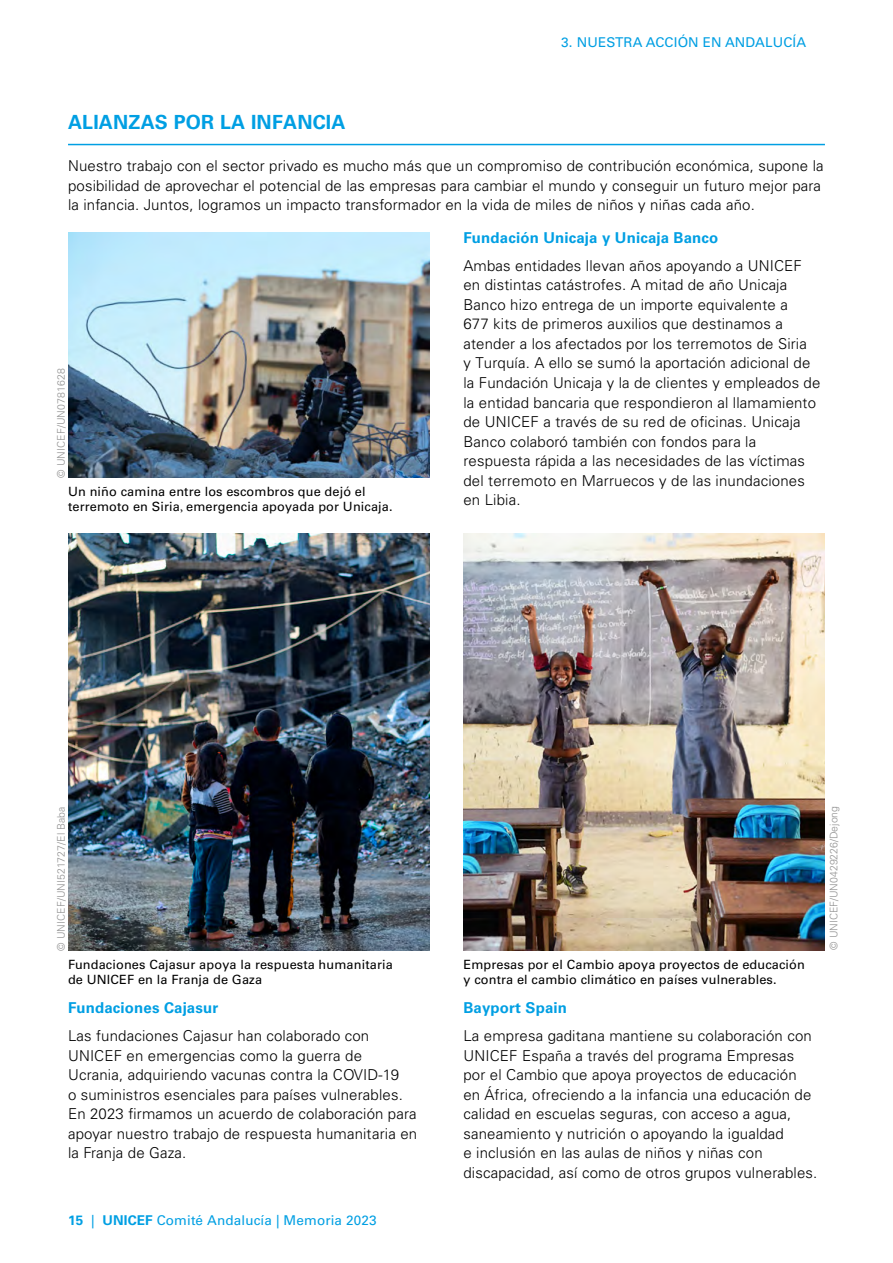
<style>
.page{position:relative;width:893px;height:1263px;background:#fff}
.page>*{position:absolute;margin:0;border:0;box-sizing:border-box;transform-origin:0 0}
.t1{font:700 19.5px "Univers LT Std";letter-spacing:.01em;color:#009fe3}
.t2{font:300 15px/19.5px "Univers LT Std";letter-spacing:.01em;color:#000}
.t3{font:700 15px "Univers LT Std";letter-spacing:.01em;color:#009fe3}
.t4{font:13.5px "Univers LT Std";letter-spacing:.01em;color:#009fe3}
.t5{font:12.75px/15px "Univers LT Std";letter-spacing:.01em;color:#000}
.t6{font:12.75px "Univers LT Pro 55 Roman";letter-spacing:.01em;color:#000}
.t7{font:300 10.5px "Univers LT Std";letter-spacing:.01em;color:#929292}
.s1{font-family:"Univers LT Std"}
.s2{font-family:"Minion Pro"}
.s3{font-weight:700}
</style>
<div class="page">
<hr style="left:68px;top:144px;width:757px;height:1px;background:#009fe3">
<img style="left:68px;top:534px;width:361px;height:417px">
<img style="left:68px;top:232px;width:361px;height:246px">
<img style="left:463px;top:534px;width:362px;height:417px">
<p class="t4" style="left:561px;top:34px;width:246px">3. NUESTRA ACCIÓN EN ANDALUCÍA</p>
<h1 class="t1" style="left:68px;top:111px;width:279px">ALIANZAS POR LA INFANCIA</h1>
<p class="t2" style="left:68px;top:156px;width:757px">Nuestro trabajo con el sector privado es mucho más que un compromiso de contribución económica, supone la posibilidad de aprovechar el potencial de las empresas para cambiar el mundo y conseguir un futuro mejor para la infancia. Juntos, logramos un impacto transformador en la vida de miles de niños y niñas cada año.</p>
<p class="t3" style="left:463px;top:229px;width:256px">Fundación Unicaja y Unicaja Banco</p>
<p class="t2" style="left:463px;top:256px;width:358px">Ambas entidades llevan años apoyando a UNICEF en distintas catástrofes. A mitad de año Unicaja Banco hizo entrega de un importe equivalente a<br>677 kits de primeros auxilios que destinamos a atender a los afectados por los terremotos de Siria<br>y Turquía. A ello se sumó la aportación adicional de la Fundación Unicaja y la de clientes y empleados de la entidad bancaria que respondieron al llamamiento de UNICEF a través de su red de oficinas. Unicaja Banco colaboró también con fondos para la respuesta rápida a las necesidades de las víctimas del terremoto en Marruecos y de las inundaciones en Libia.</p>
<p class="t7" style="left:55px;top:478px;width:111px;rotate:-90deg">© UNICEF/UN0781628</p>
<p class="t5" style="left:68px;top:484px;width:299px">Un niño camina entre los escombros que dejó el</p>
<p class="t6" style="left:68px;top:498px;width:326px"><span class="s1">terremoto en Siria</span><span class="s2">,</span> emergencia apoyada por Unicaja.</p>
<p class="t7" style="left:55px;top:951px;width:146px;rotate:-90deg">© UNICEF/UNI521727/El Baba</p>
<p class="t7" style="left:827px;top:950px;width:145px;rotate:-90deg">© UNICEF/UN0429226/Dejong</p>
<p class="t5" style="left:68px;top:957px;width:326px">Fundaciones Cajasur apoya la respuesta humanitaria de UNICEF en la Franja de Gaza</p>
<p class="t5" style="left:463px;top:957px;width:343px">Empresas por el Cambio apoya proyectos de educación y contra el cambio climático en países vulnerables.</p>
<p class="t3" style="left:68px;top:999px;width:152px">Fundaciones Cajasur</p>
<p class="t2" style="left:68px;top:1026px;width:351px">Las fundaciones Cajasur han colaborado con UNICEF en emergencias como la guerra de Ucrania, adquiriendo vacunas contra la COVID-19<br>o suministros esenciales para países vulnerables.<br>En 2023 firmamos un acuerdo de colaboración para apoyar nuestro trabajo de respuesta humanitaria en la Franja de Gaza.</p>
<p class="t3" style="left:463px;top:999px;width:105px">Bayport Spain</p>
<p class="t2" style="left:463px;top:1026px;width:355px">La empresa gaditana mantiene su colaboración con UNICEF España a través del programa Empresas por el Cambio que apoya proyectos de educación<br>en África, ofreciendo a la infancia una educación de calidad en escuelas seguras, con acceso a agua, saneamiento y nutrición o apoyando la igualdad<br>e inclusión en las aulas de niños y niñas con discapacidad, así como de otros grupos vulnerables.</p>
<p class="t4" style="left:68px;top:1212px;width:310px"><span class="s3">15</span> | <span class="s3">UNICEF</span> Comité Andalucía | Memoria 2023</p>
</div>
